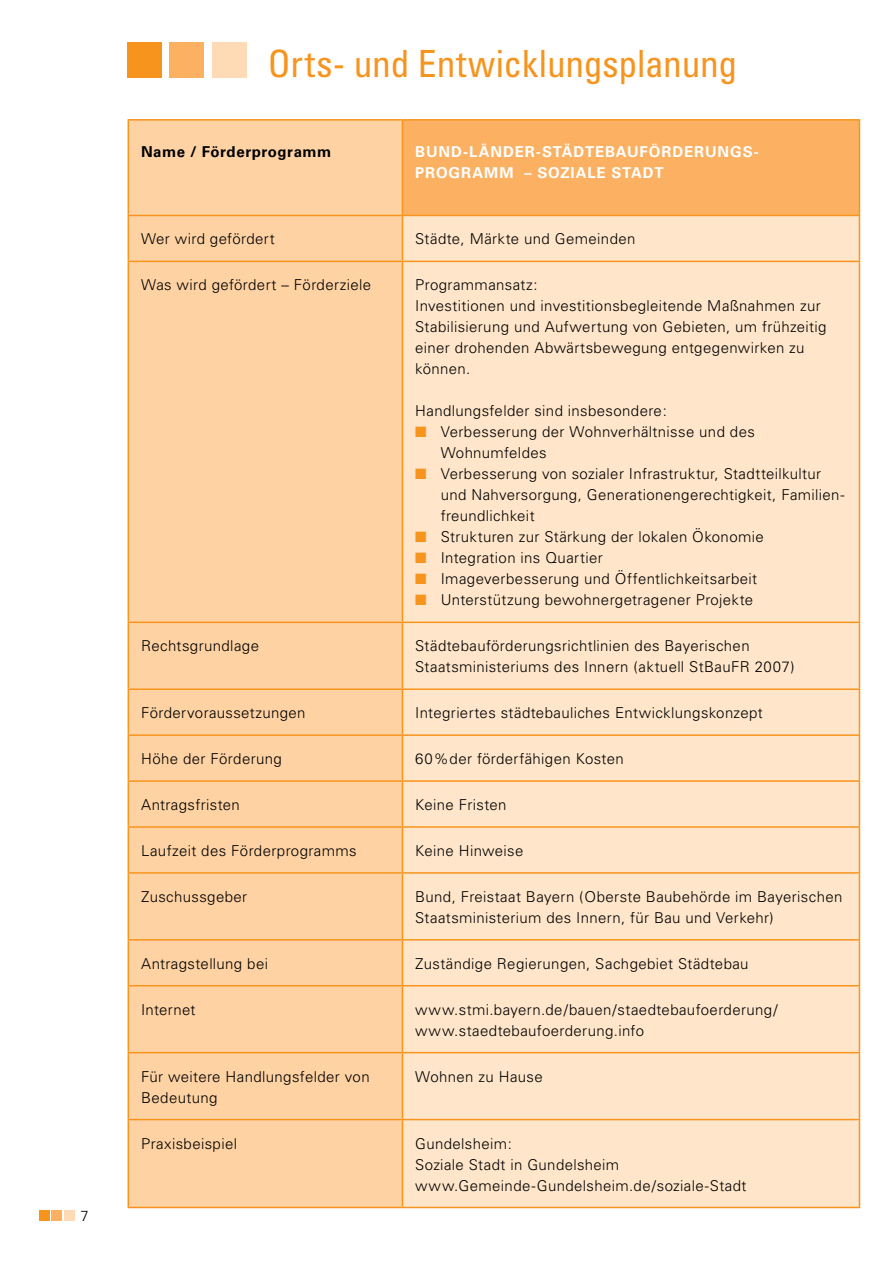
<style>
.page{position:relative;width:893px;height:1263px;background:#fff}
.page>*{position:absolute;margin:0;border:0;box-sizing:border-box;transform-origin:0 0}
.t1{font:condensed 37.5px "Univers";color:#f7941e}
.t2{font:300 15px/21px "Univers";letter-spacing:.025em;color:#000}
.t3{font:700 15px "Univers";letter-spacing:.055em;color:#fff}
.t4{font:700 15px "Univers";letter-spacing:.035em;color:#000}
.t5{font:300 14.55px "Univers";color:#000}
.s1{color:#f7941e}
</style>
<div class="page">
<div style="left:128px;top:43px;width:34px;height:35px;background:#f7941e"></div>
<div style="left:170px;top:43px;width:34px;height:35px;background:#fbb161"></div>
<div style="left:212px;top:43px;width:34px;height:35px;background:#fedbb4"></div>
<div style="left:39px;top:1210px;width:10px;height:11px;background:#f7941e"></div>
<div style="left:51px;top:1210px;width:11px;height:11px;background:#fbb161"></div>
<div style="left:64px;top:1210px;width:10px;height:11px;background:#fedbb4"></div>
<div style="left:129px;top:121px;width:273px;height:1086px;background:#fed2a3"></div>
<div style="left:402px;top:120px;width:457px;height:95px;background:#fbb161"></div>
<div style="left:403px;top:216px;width:456px;height:991px;background:#ffe6ca"></div>
<hr style="left:128px;top:119px;width:274px;height:2px;background:#f7941e">
<hr style="left:128px;top:121px;width:1px;height:94px;background:#f7941e">
<hr style="left:402px;top:119px;width:458px;height:2px;background:#f7941e">
<hr style="left:402px;top:121px;width:1px;height:94px;background:#f7941e">
<hr style="left:859px;top:121px;width:1px;height:94px;background:#f7941e">
<hr style="left:128px;top:215px;width:274px;height:1px;background:#f7941e">
<hr style="left:128px;top:216px;width:1px;height:45px;background:#f7941e">
<hr style="left:402px;top:215px;width:458px;height:1px;background:#f7941e">
<hr style="left:402px;top:216px;width:1px;height:45px;background:#f7941e">
<hr style="left:859px;top:216px;width:1px;height:45px;background:#f7941e">
<hr style="left:128px;top:261px;width:274px;height:1px;background:#f7941e">
<hr style="left:128px;top:262px;width:1px;height:360px;background:#f7941e">
<hr style="left:402px;top:261px;width:458px;height:1px;background:#f7941e">
<hr style="left:402px;top:262px;width:1px;height:360px;background:#f7941e">
<hr style="left:859px;top:262px;width:1px;height:360px;background:#f7941e">
<hr style="left:128px;top:622px;width:274px;height:1px;background:#f7941e">
<hr style="left:128px;top:623px;width:1px;height:65px;background:#f7941e">
<hr style="left:402px;top:622px;width:458px;height:1px;background:#f7941e">
<hr style="left:402px;top:623px;width:1px;height:65px;background:#f7941e">
<hr style="left:859px;top:623px;width:1px;height:65px;background:#f7941e">
<hr style="left:128px;top:688px;width:274px;height:2px;background:#f7941e">
<hr style="left:128px;top:690px;width:1px;height:44px;background:#f7941e">
<hr style="left:402px;top:688px;width:458px;height:2px;background:#f7941e">
<hr style="left:402px;top:690px;width:1px;height:44px;background:#f7941e">
<hr style="left:859px;top:690px;width:1px;height:44px;background:#f7941e">
<hr style="left:128px;top:734px;width:274px;height:2px;background:#f7941e">
<hr style="left:128px;top:736px;width:1px;height:44px;background:#f7941e">
<hr style="left:402px;top:734px;width:458px;height:2px;background:#f7941e">
<hr style="left:402px;top:736px;width:1px;height:44px;background:#f7941e">
<hr style="left:859px;top:736px;width:1px;height:44px;background:#f7941e">
<hr style="left:128px;top:780px;width:274px;height:2px;background:#f7941e">
<hr style="left:128px;top:782px;width:1px;height:44px;background:#f7941e">
<hr style="left:402px;top:780px;width:458px;height:2px;background:#f7941e">
<hr style="left:402px;top:782px;width:1px;height:44px;background:#f7941e">
<hr style="left:859px;top:782px;width:1px;height:44px;background:#f7941e">
<hr style="left:128px;top:826px;width:274px;height:2px;background:#f7941e">
<hr style="left:128px;top:828px;width:1px;height:44px;background:#f7941e">
<hr style="left:402px;top:826px;width:458px;height:2px;background:#f7941e">
<hr style="left:402px;top:828px;width:1px;height:44px;background:#f7941e">
<hr style="left:859px;top:828px;width:1px;height:44px;background:#f7941e">
<hr style="left:128px;top:872px;width:274px;height:2px;background:#f7941e">
<hr style="left:128px;top:874px;width:1px;height:65px;background:#f7941e">
<hr style="left:402px;top:872px;width:458px;height:2px;background:#f7941e">
<hr style="left:402px;top:874px;width:1px;height:65px;background:#f7941e">
<hr style="left:859px;top:874px;width:1px;height:65px;background:#f7941e">
<hr style="left:128px;top:939px;width:274px;height:1px;background:#f7941e">
<hr style="left:128px;top:940px;width:1px;height:45px;background:#f7941e">
<hr style="left:402px;top:939px;width:458px;height:1px;background:#f7941e">
<hr style="left:402px;top:940px;width:1px;height:45px;background:#f7941e">
<hr style="left:859px;top:940px;width:1px;height:45px;background:#f7941e">
<hr style="left:128px;top:985px;width:274px;height:1px;background:#f7941e">
<hr style="left:128px;top:986px;width:1px;height:66px;background:#f7941e">
<hr style="left:402px;top:985px;width:458px;height:1px;background:#f7941e">
<hr style="left:402px;top:986px;width:1px;height:66px;background:#f7941e">
<hr style="left:859px;top:986px;width:1px;height:66px;background:#f7941e">
<hr style="left:128px;top:1052px;width:274px;height:1px;background:#f7941e">
<hr style="left:128px;top:1053px;width:1px;height:66px;background:#f7941e">
<hr style="left:402px;top:1052px;width:458px;height:1px;background:#f7941e">
<hr style="left:402px;top:1053px;width:1px;height:66px;background:#f7941e">
<hr style="left:859px;top:1053px;width:1px;height:66px;background:#f7941e">
<hr style="left:128px;top:1119px;width:274px;height:1px;background:#f7941e">
<hr style="left:128px;top:1120px;width:1px;height:87px;background:#f7941e">
<hr style="left:402px;top:1119px;width:458px;height:1px;background:#f7941e">
<hr style="left:402px;top:1120px;width:1px;height:87px;background:#f7941e">
<hr style="left:859px;top:1120px;width:1px;height:87px;background:#f7941e">
<hr style="left:128px;top:1207px;width:274px;height:1px;background:#f7941e">
<hr style="left:402px;top:1207px;width:458px;height:1px;background:#f7941e">
<p class="t5" style="left:80px;top:1207px;width:10px">7</p>
<h1 class="t1" style="left:268px;top:40px;width:471px">Orts- und Entwicklungsplanung</h1>
<p class="t4" style="left:141px;top:143px;width:192px">NAME / FÖRDERPROGRAMM</p>
<p class="t3" style="left:415px;top:143px;width:24px">BUND</p>
<p class="t3" style="left:463px;top:143px;width:28px">-LÄNDE</p>
<p class="t3" style="left:525px;top:143px;width:40px">R-STÄDTEBAUFÖ</p>
<p class="t3" style="left:661px;top:143px;width:57px">RDERUNGS</p>
<p class="t3" style="left:754px;top:143px;width:6px">-</p>
<p class="t3" style="left:415px;top:164px;width:72px">PROG RAMM</p>
<p class="t3" style="left:524px;top:164px;width:35px">– SOZIALE</p>
<p class="t3" style="left:611px;top:164px;width:23px">STADT</p>
<p class="t2" style="left:141px;top:229px;width:135px">Wer wird gefördert</p>
<p class="t2" style="left:415px;top:229px;width:222px">Städte, Märkte und Gemeinden</p>
<p class="t2" style="left:141px;top:274px;width:232px">Was wird gefördert – Förderziele</p>
<p class="t2" style="left:415px;top:274px;width:413px">Programmansatz:<br>Investitionen und investitionsbegleitende Maßnahmen zur Stabilisierung und Aufwertung von Gebieten, um frühzeitig einer drohenden Abwärtsbewegung entgegenwirken zu können.</p>
<p class="t2" style="left:415px;top:400px;width:253px">Handlungsfelder sind insbesondere:</p>
<p class="t2" style="left:441px;top:421px;width:316px;text-indent:-26px"><span class="s1">■</span> Verbesserung der Wohnverhältnisse und des<br>Wohnumfeldes</p>
<p class="t2" style="left:441px;top:463px;width:405px;text-indent:-26px"><span class="s1">■</span> Verbesserung von sozialer Infrastruktur, Stadtteilkultur und Nahversorgung, Generationengerechtigkeit, Familien&shy;freundlichkeit</p>
<p class="t2" style="left:415px;top:526px;width:350px"><span class="s1">■</span> Strukturen zur Stärkung der lokalen Ökonomie</p>
<p class="t2" style="left:415px;top:547px;width:189px"><span class="s1">■</span> Integration ins Quartier</p>
<p class="t2" style="left:415px;top:568px;width:343px"><span class="s1">■</span> Imageverbesserung und Öffentlichkeitsarbeit</p>
<p class="t2" style="left:415px;top:589px;width:340px"><span class="s1">■</span> Unterstützung bewohnergetragener Projekte</p>
<p class="t2" style="left:141px;top:635px;width:120px">Rechtsgrundlage</p>
<p class="t2" style="left:415px;top:635px;width:381px">Städtebauförderungsrichtlinien des Bayerischen<br>Staatsministeriums des Innern (aktuell StBauFR 2007)</p>
<p class="t2" style="left:141px;top:702px;width:166px">Fördervoraussetzungen</p>
<p class="t2" style="left:415px;top:702px;width:349px">Integriertes städtebauliches Entwicklungskonzept</p>
<p class="t2" style="left:141px;top:748px;width:142px">Höhe der Förderung</p>
<p class="t2" style="left:415px;top:748px;width:210px">60%der förderfähigen Kosten</p>
<p class="t2" style="left:141px;top:794px;width:100px">Antragsfristen</p>
<p class="t2" style="left:415px;top:794px;width:93px">Keine Fristen</p>
<p class="t2" style="left:141px;top:840px;width:217px">Laufzeit des Förderprogramms</p>
<p class="t2" style="left:415px;top:840px;width:110px">Keine Hinweise</p>
<p class="t2" style="left:141px;top:886px;width:108px">Zuschussgeber</p>
<p class="t2" style="left:415px;top:886px;width:429px">Bund, Freistaat Bayern (Oberste Baubehörde im Bayerischen<br>Staatsministerium des Innern, für Bau und Verkehr)</p>
<p class="t2" style="left:141px;top:953px;width:129px">Antragstellung bei</p>
<p class="t2" style="left:415px;top:953px;width:335px">Zuständige Regierungen, Sachgebiet Städtebau</p>
<p class="t2" style="left:141px;top:999px;width:56px">Internet</p>
<p class="t2" style="left:415px;top:999px;width:364px">www.stmi.bayern.de/bauen/staedtebaufoerderung/ www.staedtebaufoerderung.info</p>
<p class="t2" style="left:141px;top:1066px;width:230px">Für weitere Handlungsfelder von<br>Bedeutung</p>
<p class="t2" style="left:415px;top:1066px;width:129px">Wohnen zu Hause</p>
<p class="t2" style="left:141px;top:1133px;width:97px">Praxisbeispiel</p>
<p class="t2" style="left:415px;top:1133px;width:333px">Gundelsheim:<br>Soziale Stadt in Gundelsheim www.Gemeinde-Gundelsheim.de/soziale-Stadt</p>
</div>
